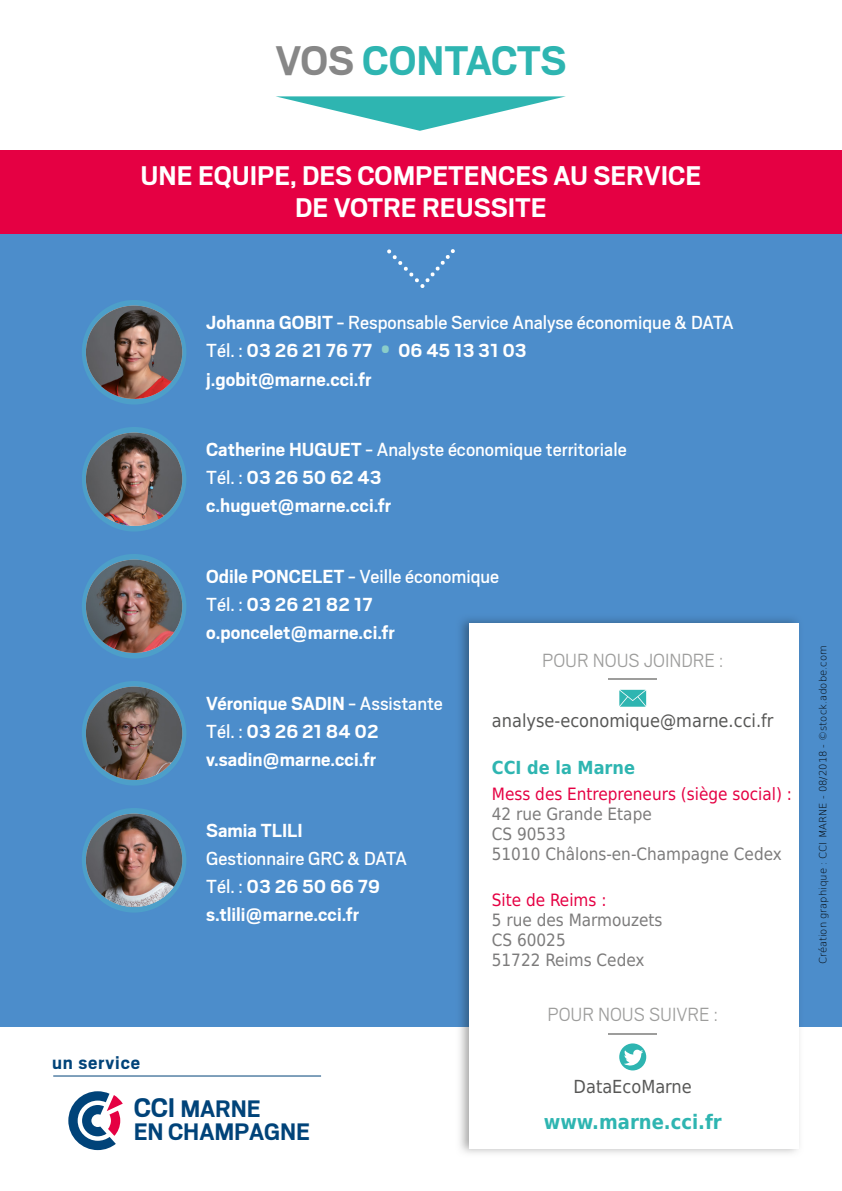
<style>
.page{position:relative;width:842px;height:1191px;background:#fff}
.page>*{position:absolute;margin:0;border:0;box-sizing:border-box;transform-origin:0 0}
.t1{font:700 46px "Scout";letter-spacing:-.015em;color:#2eb5b1}
.t2{font:700 30px/32px "Scout";color:#fff;text-align:center}
.t3{font:700 26.6px/23px "Scout";letter-spacing:-.005em;color:#004379}
.t4{font:300 21.2px "Scout";color:#9d9d9c}
.t5{font:700 21px/28px "Scout";color:#fff}
.t6{font:700 20.8px "Scout";letter-spacing:.04em;color:#004379}
.t7{font:700 20px "DejaVu Sans Condensed";color:#2eb5b1}
.t8{font:18px "DejaVu Sans Condensed";color:#575756}
.t9{font:700 18px "DejaVu Sans Condensed";color:#2eb5b1}
.t10{font:17px/20px "DejaVu Sans Condensed";color:#7c7b7b}
.t11{font:17px "DejaVu Sans Condensed";color:#e50043}
.t12{font:200 10px "DejaVu Sans";color:#000}
.s1{color:#878787}
.s2{font-weight:400}
.s3{font-size:23px;color:#8acdc9}
.s4{font-size:30px}
</style>
<div class="page">
<div style="left:0;top:192px;width:842px;height:775px;background:#4c8dcb"></div>
<div style="left:0;top:954px;width:842px;height:72px;background:#4c8dcb"></div>
<img style="left:455px;top:618px;width:349px;height:535px">
<div style="left:469px;top:622px;width:330px;height:526px;background:#fff"></div>
<hr style="left:608px;top:678px;width:49px;height:2px;background:#9d9d9c">
<svg style="left:68px;top:1091px;width:55px;height:59px"></svg>
<hr style="left:53px;top:1075px;width:268px;height:1px;background:#004379">
<hr style="left:608px;top:1033px;width:49px;height:1px;background:#9d9d9c">
<svg style="left:619px;top:690px;width:27px;height:16px"></svg>
<div style="left:619px;top:1043px;width:27px;height:27px;background:#2eb5b1;border-radius:50%"></div>
<svg style="left:624px;top:1049px;width:19px;height:16px"></svg>
<svg style="left:276px;top:96px;width:290px;height:35px"></svg>
<div style="left:0;top:150px;width:842px;height:84px;background:#e50043"></div>
<svg style="left:387px;top:249px;width:68px;height:39px"></svg>
<div style="left:82px;top:427px;width:104px;height:104px;background:#4d9fc9;border-radius:52px"></div>
<img style="left:86px;top:432px;width:96px;height:94px">
<div style="left:82px;top:300px;width:104px;height:104px;background:#4d9fc9;border-radius:50%"></div>
<img style="left:86px;top:305px;width:96px;height:94px">
<div style="left:82px;top:554px;width:104px;height:104px;background:#4d9fc9;border-radius:50%"></div>
<img style="left:86px;top:559px;width:96px;height:94px">
<div style="left:82px;top:681px;width:104px;height:104px;background:#4d9fc9;border-radius:50%"></div>
<img style="left:86px;top:686px;width:96px;height:94px">
<div style="left:82px;top:808px;width:104px;height:104px;background:#4d9fc9;border-radius:50%"></div>
<img style="left:86px;top:813px;width:96px;height:94px">
<h1 class="t1" style="left:275px;top:35px;width:293px"><span class="s1">VOS</span> CONTACTS</h1>
<h2 class="t2" style="left:141px;top:160px;width:562px">UNE EQUIPE, DES COMPETENCES AU SERVICE<br>DE VOTRE REUSSITE</h2>
<p class="t5" style="left:206px;top:309px;width:529px">Johanna GOBIT <span class="s2">- Responsable Service Analyse économique &amp; DATA<br>Tél. :</span> 03 26 21 76 77 <span class="s3">•</span> 06 45 13 31 03<br>j.gobit@marne.cci.fr</p>
<p class="t5" style="left:206px;top:436px;width:422px">Catherine HUGUET <span class="s2">- Analyste économique territoriale<br>Tél. :</span> 03 26 50 62 43<br>c.huguet@marne.cci.fr</p>
<p class="t5" style="left:206px;top:563px;width:295px">Odile PONCELET <span class="s2">- Veille économique<br>Tél. :</span> 03 26 21 82 17 o.poncelet@marne.ci.fr</p>
<p class="t4" style="left:542px;top:646px;width:183px">POUR NOUS JOINDRE :</p>
<p class="t5" style="left:206px;top:690px;width:238px">Véronique SADIN <span class="s2">- Assistante<br>Tél. :</span> 03 26 21 84 02 v.sadin@marne.cci.fr</p>
<p class="t5" style="left:206px;top:817px;width:98px">Samia TLILI</p>
<p class="t5" style="left:206px;top:845px;width:202px"><span class="s2">Gestionnaire GRC &amp; DATA<br>Tél. :</span> 03 26 50 66 79 s.tlili@marne.cci.fr</p>
<p class="t6" style="left:52px;top:1051px;width:90px">un service</p>
<p class="t3" style="left:134px;top:1097px;width:178px"><span class="s4">CCI</span> MARNE<br>EN CHAMPAGNE</p>
<p class="t8" style="left:492px;top:706px;width:283px">analyse-economique@marne.cci.fr</p>
<p class="t9" style="left:492px;top:753px;width:145px">CCI de la Marne</p>
<p class="t11" style="left:492px;top:780px;width:302px">Mess des Entrepreneurs (siège social) :</p>
<p class="t10" style="left:492px;top:804px;width:292px">42 rue Grande Etape<br>CS 90533<br>51010 Châlons-en-Champagne Cedex</p>
<p class="t11" style="left:492px;top:886px;width:116px">Site de Reims :</p>
<p class="t10" style="left:492px;top:910px;width:172px">5 rue des Marmouzets<br>CS 60025<br>51722 Reims Cedex</p>
<p class="t4" style="left:547px;top:1000px;width:172px">POUR NOUS SUIVRE :</p>
<p class="t8" style="left:574px;top:1071px;width:120px">DataEcoMarne</p>
<p class="t7" style="left:544px;top:1105px;width:180px">www.marne.cci.fr</p>
<p class="t12" style="left:815px;top:964px;width:320px;rotate:-90deg">Création graphique : CCI MARNE - 08/2018 - ©stock.adobe.com</p>
</div>
